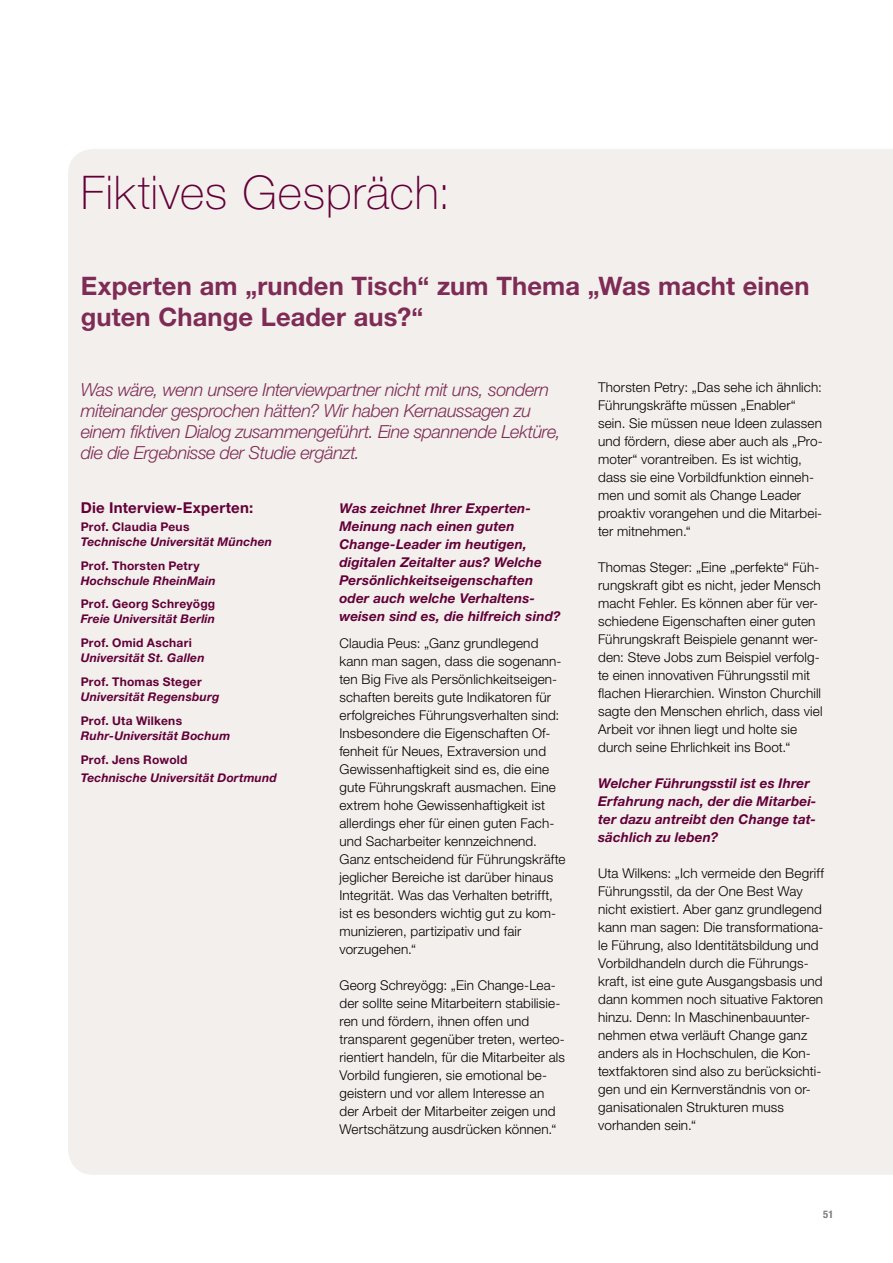
<style>
.page{position:relative;width:893px;height:1263px;background:#fff}
.page>*{position:absolute;margin:0;border:0;box-sizing:border-box;transform-origin:0 0}
.t1{font:100 46.5px "Helvetica Neue LT Std";letter-spacing:.015em;color:#620037}
.t2{font:700 25.5px/31.5px "Helvetica Neue LT Std";letter-spacing:.005em;color:#7e2c55}
.t3{font:italic 300 18px/21px "Helvetica Neue LT Std";letter-spacing:-.02em;color:#7e2c55}
.t4{font:700 15px "Helvetica Neue LT Std";letter-spacing:.015em;color:#620037}
.t5{font:300 13.5px/18px "Helvetica Neue LT Std";letter-spacing:.01em;color:#000}
.t6{font:italic 700 13.5px/18px "Helvetica Neue LT Std";letter-spacing:.01em;color:#620037}
.t7{font:italic 700 12px "Helvetica Neue LT Std";letter-spacing:.015em;color:#620037}
.t8{font:700 12px "Helvetica Neue LT Std";letter-spacing:.02em;color:#620037}
.t9{font:700 condensed 10.5px "Helvetica Neue LT Std";color:#7b7c7e}
</style>
<div class="page">
<div style="left:68px;top:149px;width:825px;height:1026px;background:#f3efed"></div>
<h1 class="t1" style="left:81px;top:166px;width:371px">Fiktives Gespräch:</h1>
<h2 class="t2" style="left:81px;top:269px;width:730px">Experten am „runden Tisch“ zum Thema „Was macht einen guten Change Leader aus?“</h2>
<h3 class="t3" style="left:81px;top:378px;width:482px">Was wäre, wenn unsere Interviewpartner nicht mit uns, sondern miteinander gesprochen hätten? Wir haben Kernaussagen zu einem fiktiven Dialog zusammengeführt. Eine spannende Lektüre, die die Ergebnisse der Studie ergänzt.</h3>
<p class="t4" style="left:81px;top:498px;width:174px">Die Interview-Experten:</p>
<p class="t8" style="left:81px;top:519px;width:110px">Prof. Claudia Peus</p>
<p class="t7" style="left:81px;top:534px;width:193px">Technische Universität München</p>
<p class="t8" style="left:81px;top:558px;width:120px">Prof. Thorsten Petry</p>
<p class="t7" style="left:81px;top:573px;width:137px">Hochschule RheinMain</p>
<p class="t8" style="left:81px;top:597px;width:136px">Prof. Georg Schreyögg</p>
<p class="t7" style="left:81px;top:612px;width:136px">Freie Universität Berlin</p>
<p class="t8" style="left:81px;top:636px;width:113px">Prof. Omid Aschari</p>
<p class="t7" style="left:81px;top:651px;width:125px">Universität St. Gallen</p>
<p class="t8" style="left:81px;top:675px;width:122px">Prof. Thomas Steger</p>
<p class="t7" style="left:81px;top:690px;width:140px">Universität Regensburg</p>
<p class="t8" style="left:81px;top:713px;width:103px">Prof. Uta Wilkens</p>
<p class="t7" style="left:81px;top:728px;width:151px">Ruhr-Universität Bochum</p>
<p class="t8" style="left:81px;top:752px;width:108px">Prof. Jens Rowold</p>
<p class="t7" style="left:81px;top:770px;width:198px">Technische Universität Dortmund</p>
<p class="t6" style="left:339px;top:498px;width:223px">Was zeichnet Ihrer Experten-<br>Meinung nach einen guten<br>Change-Leader im heutigen, digitalen Zeitalter aus? Welche<br>Persönlichkeitseigenschaften oder auch welche Verhaltens&shy;weisen sind es, die hilfreich sind?</p>
<p class="t5" style="left:339px;top:633px;width:228px">Claudia Peus: „Ganz grundlegend kann man sagen, dass die sogenann&shy;ten Big Five als Persönlichkeitseigen&shy;schaften bereits gute Indikatoren für erfolgreiches Führungsverhalten sind:<br>Insbesondere die Eigenschaften Of&shy;fenheit für Neues, Extraversion und Gewissenhaftigkeit sind es, die eine gute Führungskraft ausmachen. Eine extrem hohe Gewissenhaftigkeit ist allerdings eher für einen guten Fach&shy;und Sacharbeiter kennzeichnend.<br>Ganz entscheidend für Führungskräfte jeglicher Bereiche ist darüber hinaus Integrität. Was das Verhalten betrifft, ist es besonders wichtig gut zu kom&shy;munizieren, partizipativ und fair vorzugehen.“</p>
<p class="t5" style="left:339px;top:975px;width:227px">Georg Schreyögg: „Ein Change-Lea&shy;der sollte seine Mitarbeitern stabilisie&shy;ren und fördern, ihnen offen und transparent gegenüber treten, werteo&shy;rientiert handeln, für die Mitarbeiter als Vorbild fungieren, sie emotional be&shy;geistern und vor allem Interesse an der Arbeit der Mitarbeiter zeigen und Wertschätzung ausdrücken können.“</p>
<p class="t5" style="left:598px;top:378px;width:226px">Thorsten Petry: „Das sehe ich ähnlich:<br>Führungskräfte müssen „Enabler“ sein. Sie müssen neue Ideen zulassen und fördern, diese aber auch als „Pro&shy;moter“ vorantreiben. Es ist wichtig, dass sie eine Vorbildfunktion einneh&shy;men und somit als Change Leader proaktiv vorangehen und die Mitarbei&shy;ter mitnehmen.“</p>
<p class="t5" style="left:598px;top:558px;width:226px">Thomas Steger: „Eine „perfekte“ Füh&shy;rungskraft gibt es nicht, jeder Mensch macht Fehler. Es können aber für ver&shy;schiedene Eigenschaften einer guten Führungskraft Beispiele genannt wer&shy;den: Steve Jobs zum Beispiel verfolg&shy;te einen innovativen Führungsstil mit flachen Hierarchien. Winston Churchill sagte den Menschen ehrlich, dass viel Arbeit vor ihnen liegt und holte sie durch seine Ehrlichkeit ins Boot.“</p>
<p class="t6" style="left:598px;top:774px;width:220px">Welcher Führungsstil ist es Ihrer<br>Erfahrung nach, der die Mitarbei&shy;ter dazu antreibt den Change tat&shy;sächlich zu leben?</p>
<p class="t5" style="left:598px;top:864px;width:227px">Uta Wilkens: „Ich vermeide den Begriff Führungsstil, da der One Best Way nicht existiert. Aber ganz grundlegend kann man sagen: Die transformationa&shy;le Führung, also Identitätsbildung und Vorbildhandeln durch die Führungs&shy;kraft, ist eine gute Ausgangsbasis und dann kommen noch situative Faktoren hinzu. Denn: In Maschinenbauunter&shy;nehmen etwa verläuft Change ganz anders als in Hochschulen, die Kon&shy;textfaktoren sind also zu berücksichti&shy;gen und ein Kernverständnis von or&shy;ganisationalen Strukturen muss vorhanden sein.“</p>
<p class="t9" style="left:823px;top:1208px;width:12px">51</p>
</div>
